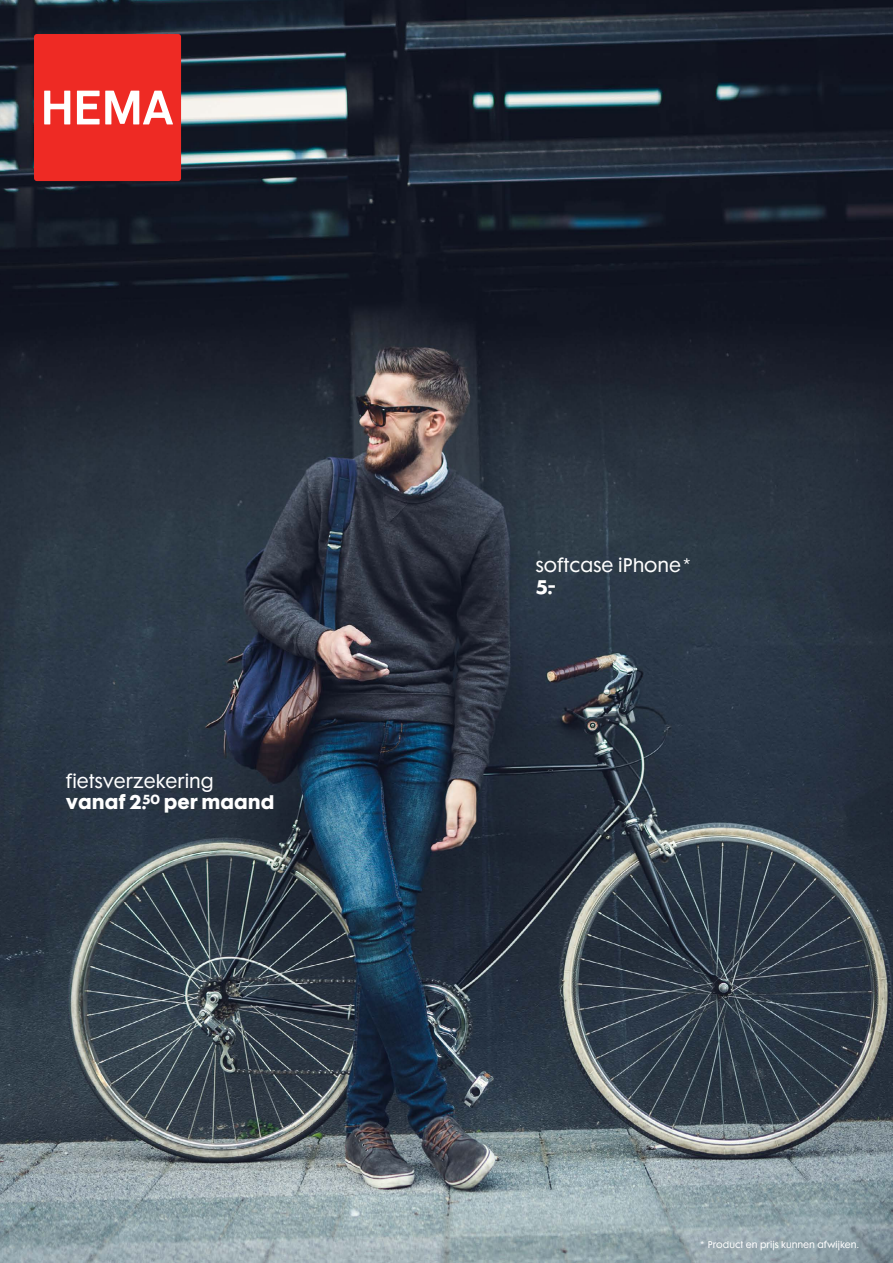
<style>
.page{position:relative;width:893px;height:1263px;background:#fff}
.page>*{position:absolute;margin:0;border:0;box-sizing:border-box;transform-origin:0 0}
.t1{font:18px/21.6px "Futura HEMA Pro OT";color:#fff}
.t2{font:700 18px "Futura HEMA Pro OT";color:#fff}
.t3{font:9px "Futura HEMA Pro OT";color:#fff}
.s1{font-weight:700}
</style>
<div class="page">
<img style="left:0;top:0;width:893px;height:1263px">
<div style="left:34px;top:34px;width:147px;height:147px;background:#ee2a24;border-radius:3px"></div>
<svg style="left:44px;top:91px;width:26px;height:33px"></svg>
<svg style="left:77px;top:91px;width:96px;height:33px"></svg>
<p class="t1" style="left:66px;top:770px;width:210px">fietsverzekering <span class="s1">vanaf 2.</span><sup>50</sup> <span class="s1">per maand</span></p>
<p class="t1" style="left:536px;top:555px;width:158px">softcase iPhone*</p>
<p class="t2" style="left:536px;top:575px;width:21px">5.-</p>
<p class="t3" style="left:699px;top:1239px;width:161px">* Product en prijs kunnen afwijken.</p>
</div>
